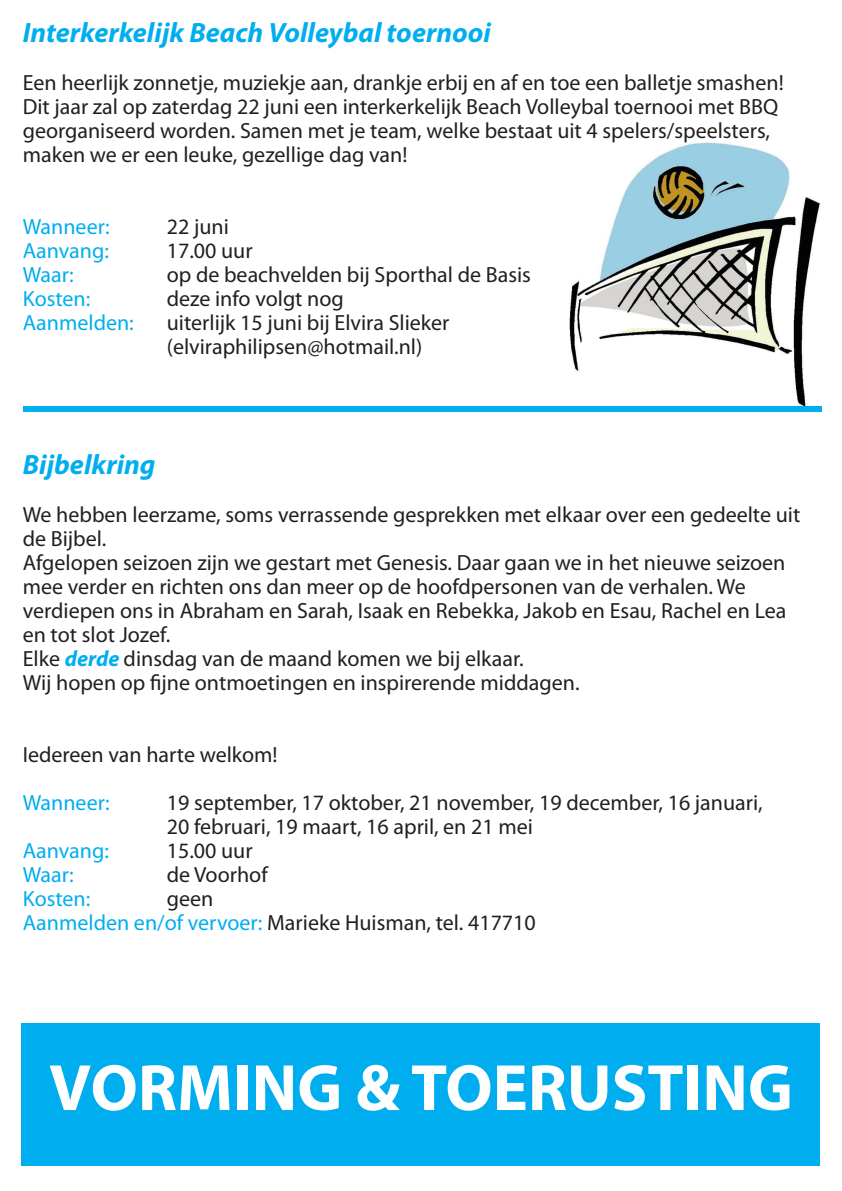
<style>
.page{position:relative;width:842px;height:1191px;background:#fff}
.page>*{position:absolute;margin:0;border:0;box-sizing:border-box;transform-origin:0 0}
.t1{font:700 66px "Myriad Pro";color:#fff}
.t2{font:italic 700 28px "Myriad Pro";color:#00aeef}
.t3{font:22px/24px "Myriad Pro";color:#231f20}
.t4{font:22px "Myriad Pro";color:#00aeef}
.s1{font-weight:700;font-style:italic;color:#00aeef}
.s2{color:#00aeef}
</style>
<div class="page">
<img style="left:570px;top:142px;width:250px;height:265px">
<div style="left:22px;top:1023px;width:798px;height:143px;background:#00aeef"></div>
<div style="left:23px;top:407px;width:798px;height:5px;background:#00aeef"></div>
<p class="t2" style="left:23px;top:14px;width:470px">Interkerkelijk Beach Volleybal toernooi</p>
<p class="t3" style="left:23px;top:71px;width:762px">Een heerlijk zonnetje, muziekje aan, drankje erbij en af en toe een balletje smashen!<br>Dit jaar zal op zaterdag 22 juni een interkerkelijk Beach Volleybal toernooi met BBQ georganiseerd worden. Samen met je team, welke bestaat uit 4 spelers/speelsters, maken we er een leuke, gezellige dag van!</p>
<p class="t4" style="left:23px;top:214px;width:88px">Wanneer:</p>
<p class="t3" style="left:167px;top:215px;width:64px">22 juni</p>
<p class="t4" style="left:23px;top:238px;width:88px">Aanvang:</p>
<p class="t3" style="left:167px;top:239px;width:87px">17.00 uur</p>
<p class="t4" style="left:23px;top:262px;width:53px">Waar:</p>
<p class="t3" style="left:167px;top:263px;width:366px">op de beachvelden bij Sporthal de Basis</p>
<p class="t4" style="left:23px;top:286px;width:69px">Kosten:</p>
<p class="t3" style="left:167px;top:287px;width:179px">deze info volgt nog</p>
<p class="t4" style="left:23px;top:310px;width:113px">Aanmelden:</p>
<p class="t3" style="left:167px;top:311px;width:284px">uiterlijk 15 juni bij Elvira Slieker (elviraphilipsen@hotmail.nl)</p>
<p class="t2" style="left:23px;top:446px;width:134px">Bijbelkring</p>
<p class="t3" style="left:23px;top:503px;width:779px">We hebben leerzame, soms verrassende gesprekken met elkaar over een gedeelte uit de Bijbel.<br>Afgelopen seizoen zijn we gestart met Genesis. Daar gaan we in het nieuwe seizoen mee verder en richten ons dan meer op de hoofdpersonen van de verhalen. We verdiepen ons in Abraham en Sarah, Isaak en Rebekka, Jakob en Esau, Rachel en Lea en tot slot Jozef.<br>Elke <span class="s1">derde</span> dinsdag van de maand komen we bij elkaar.<br>Wij hopen op fijne ontmoetingen en inspirerende middagen.</p>
<p class="t3" style="left:23px;top:743px;width:256px">Iedereen van harte welkom!</p>
<p class="t4" style="left:23px;top:791px;width:88px">Wanneer:</p>
<p class="t3" style="left:167px;top:791px;width:597px">19 september, 17 oktober, 21 november, 19 december, 16 januari,<br>20 februari, 19 maart, 16 april, en 21 mei</p>
<p class="t4" style="left:23px;top:839px;width:88px">Aanvang:</p>
<p class="t3" style="left:167px;top:839px;width:87px">15.00 uur</p>
<p class="t4" style="left:23px;top:863px;width:53px">Waar:</p>
<p class="t3" style="left:167px;top:863px;width:103px">de Voorhof</p>
<p class="t4" style="left:23px;top:887px;width:69px">Kosten:</p>
<p class="t3" style="left:23px;top:887px;width:515px;text-indent:144px">geen<br><span class="s2">Aanmelden en/of vervoer:</span> Marieke Huisman, tel. 417710</p>
<h1 class="t1" style="left:49px;top:1050px;width:745px">VORMING &amp; TOERUSTING</h1>
</div>
